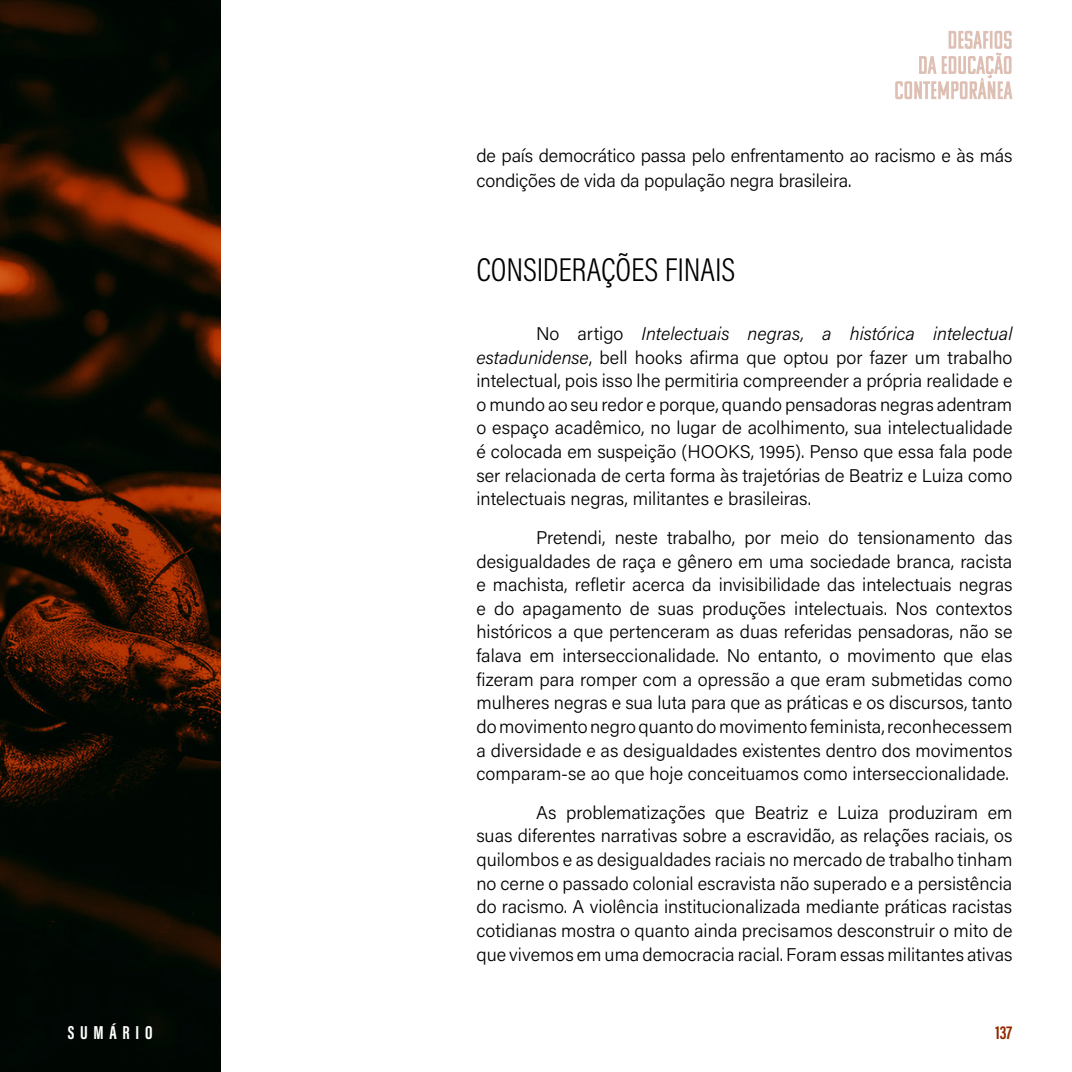
<style>
.page{position:relative;width:1072px;height:1072px;background:#fff}
.page>*{position:absolute;margin:0;border:0;box-sizing:border-box;transform-origin:0 0}
.t1{font:300 33.25px "Acumin Pro Cond";letter-spacing:-.005em;color:#000}
.t2{font:700 19.25px "Acumin Pro Extra Cond";letter-spacing:.3em;color:#fff}
.t3{font:700 19.25px "Acumin Pro Extra Cond";color:#932b00}
.t4{font:300 18.38px/23.6px "Acumin Pro";letter-spacing:-.005em;color:#000;text-align:justify}
.s1{font-style:italic}
</style>
<div class="page">
<img style="left:0;top:0;width:220px;height:1071px">
<svg style="left:895px;top:31px;width:117px;height:68px"></svg>
<p class="t4" style="left:476px;top:143px;width:537px;line-height:24.5px">de país democrático passa pelo enfrentamento ao racismo e às más condições de vida da população negra brasileira.</p>
<h1 class="t1" style="left:476px;top:249px;width:260px">CONSIDERAÇÕES FINAIS</h1>
<p class="t4" style="left:476px;top:321px;width:537px;text-indent:60px">No artigo <span class="s1">Intelectuais negras, a histórica intelectual estadunidense</span>, bell hooks afirma que optou por fazer um trabalho intelectual, pois isso lhe permitiria compreender a própria realidade e o mundo ao seu redor e porque, quando pensadoras negras adentram o espaço acadêmico, no lugar de acolhimento, sua intelectualidade é colocada em suspeição (HOOKS, 1995). Penso que essa fala pode ser relacionada de certa forma às trajetórias de Beatriz e Luiza como intelectuais negras, militantes e brasileiras.</p>
<p class="t4" style="left:476px;top:525px;width:537px;text-indent:60px">Pretendi, neste trabalho, por meio do tensionamento das desigualdades de raça e gênero em uma sociedade branca, racista e machista, refletir acerca da invisibilidade das intelectuais negras e do apagamento de suas produções intelectuais. Nos contextos históricos a que pertenceram as duas referidas pensadoras, não se falava em interseccionalidade. No entanto, o movimento que elas fizeram para romper com a opressão a que eram submetidas como mulheres negras e sua luta para que as práticas e os discursos, tanto do movimento negro quanto do movimento feminista, reconhecessem a diversidade e as desigualdades existentes dentro dos movimentos comparam-se ao que hoje conceituamos como interseccionalidade.</p>
<p class="t4" style="left:476px;top:800px;width:537px;text-indent:60px">As problematizações que Beatriz e Luiza produziram em suas diferentes narrativas sobre a escravidão, as relações raciais, os quilombos e as desigualdades raciais no mercado de trabalho tinham no cerne o passado colonial escravista não superado e a persistência do racismo. A violência institucionalizada mediante práticas racistas cotidianas mostra o quanto ainda precisamos desconstruir o mito de que vivemos em uma democracia racial. Foram essas militantes ativas</p>
<p class="t2" style="left:68px;top:1020px;width:86px">SUMÁRIO</p>
<p class="t3" style="left:995px;top:1020px;width:18px">137</p>
</div>
